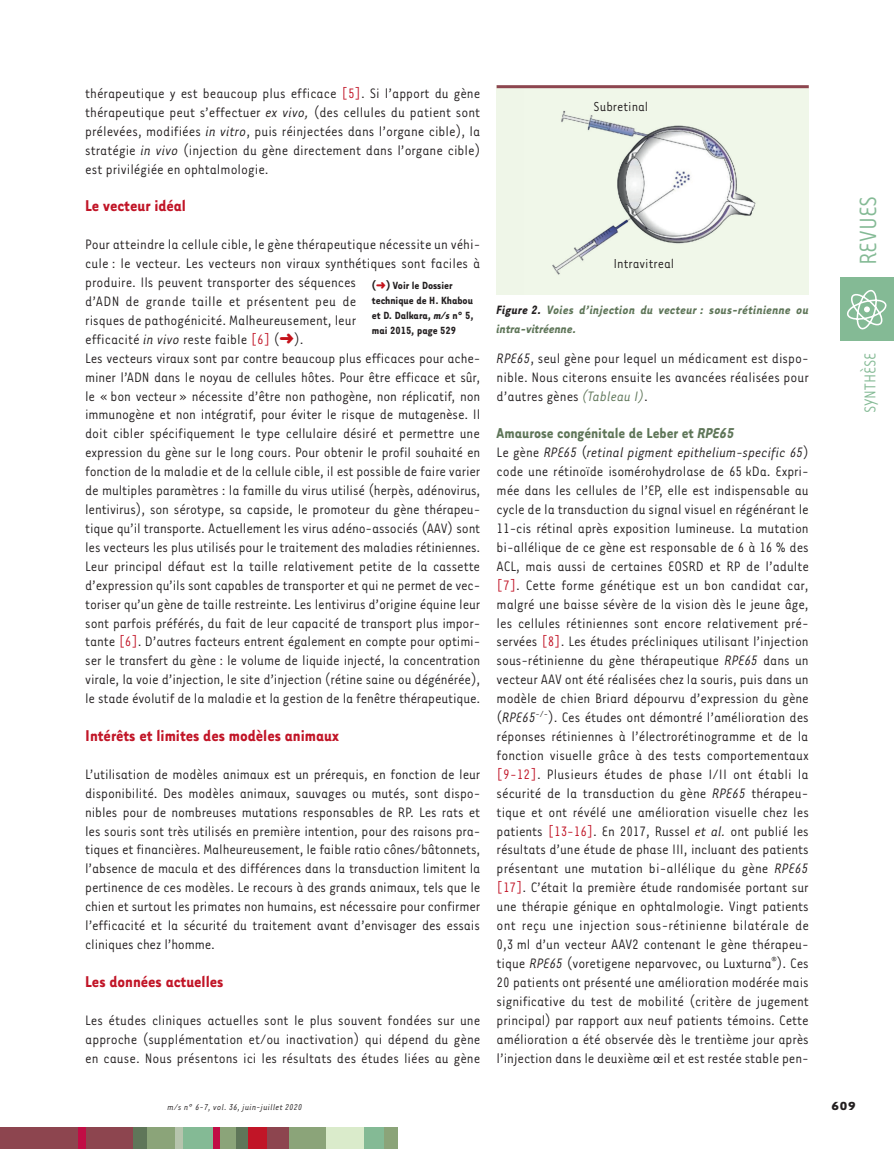
<style>
.page{position:relative;width:894px;height:1149px;background:#fff}
.page>*{position:absolute;margin:0;border:0;box-sizing:border-box;transform-origin:0 0}
.t1{font:27px "Tarzana Narrow";color:#84ba95}
.t2{font:700 18px "Tarzana Narrow";color:#c11527}
.t3{font:18px "Tarzana Narrow";color:#84ba95}
.t4{font:700 16.5px "Tarzana Narrow";color:#5f7659}
.t5{font:15.75px/18.9px "Tarzana Narrow";letter-spacing:-.01em;color:#231f20;text-align:justify}
.t6{font:15px "Tarzana Narrow";color:#231f20}
.t7{font:italic 700 13.95px/18.9px "Tarzana Narrow";letter-spacing:.02em;color:#5f7659}
.t8{font:700 13.5px "Tarzana Wide";color:#231f20}
.t9{font:700 12px/15px "Tarzana Narrow";color:#231f20}
.t10{font:italic 9.75px "Tarzana Narrow";letter-spacing:.025em;color:#231f20}
.s1{color:#c11527}
.s2{font-style:italic}
.s3{color:#c4121a}
.s4{color:#231f20}
.s5{font-style:italic;color:#5f7659}
</style>
<div class="page">
<div style="left:840px;top:277px;width:53px;height:63px;background:#84ba95"></div>
<svg style="left:847px;top:290px;width:39px;height:39px"></svg>
<div style="left:0;top:1127px;width:134px;height:21px;background:#8d454f"></div>
<div style="left:235px;top:1127px;width:13px;height:21px;background:#5f7659"></div>
<div style="left:78px;top:1127px;width:7px;height:21px;background:#c10d45"></div>
<div style="left:133px;top:1127px;width:22px;height:21px;background:#5f7659"></div>
<div style="left:147px;top:1127px;width:30px;height:21px;background:#8ba479"></div>
<div style="left:175px;top:1127px;width:9px;height:21px;background:#b6c4ad"></div>
<div style="left:183px;top:1127px;width:30px;height:21px;background:#84ba95"></div>
<div style="left:217px;top:1127px;width:19px;height:21px;background:#8ba479"></div>
<div style="left:213px;top:1127px;width:6px;height:21px;background:#c10d45"></div>
<div style="left:248px;top:1127px;width:27px;height:21px;background:#c11527"></div>
<div style="left:287px;top:1127px;width:39px;height:21px;background:#8ba479"></div>
<div style="left:267px;top:1127px;width:21px;height:21px;background:#8d454f"></div>
<div style="left:326px;top:1127px;width:38px;height:21px;background:#daebcb"></div>
<div style="left:364px;top:1127px;width:20px;height:21px;background:#84ba95"></div>
<div style="left:383px;top:1127px;width:14px;height:21px;background:#8ba479"></div>
<div style="left:496px;top:85px;width:312px;height:209px;background:#eff6e8"></div>
<img style="left:524px;top:88px;width:284px;height:187px">
<hr style="left:496px;top:85px;width:312px;height:3px;background:#8d454f">
<p class="t5" style="left:85px;top:83px;width:396px">thérapeutique y est beaucoup plus efficace <span class="s1">[5]</span>. Si l’apport du gène thérapeutique peut s’effectuer <span class="s2">ex vivo,</span> (des cellules du patient sont prélevées, modifiées <span class="s2">in vitro</span>, puis réinjectées dans l’organe cible), la stratégie <span class="s2">in vivo</span> (injection du gène directement dans l’organe cible) est privilégiée en ophtalmologie.</p>
<p class="t2" style="left:85px;top:195px;width:102px">Le vecteur idéal</p>
<p class="t5" style="left:85px;top:234px;width:396px;text-align:left">Pour atteindre la cellule cible, le gène thérapeutique nécessite un véhi&shy;cule : le vecteur. Les vecteurs non viraux synthétiques sont faciles à produire. Ils peuvent transporter des séquences<br>d’ADN de grande taille et présentent peu de<br>risques de pathogénicité. Malheureusement, leur<br>efficacité <span class="s2">in vivo</span> reste faible <span class="s1">[6]</span> (<span class="s3">➜</span>).<br>Les vecteurs viraux sont par contre beaucoup plus efficaces pour ache&shy;miner l’ADN dans le noyau de cellules hôtes. Pour être efficace et sûr, le « bon vecteur » nécessite d’être non pathogène, non réplicatif, non immunogène et non intégratif, pour éviter le risque de mutagenèse. Il doit cibler spécifiquement le type cellulaire désiré et permettre une expression du gène sur le long cours. Pour obtenir le profil souhaité en fonction de la maladie et de la cellule cible, il est possible de faire varier de multiples paramètres : la famille du virus utilisé (herpès, adénovirus, lentivirus), son sérotype, sa capside, le promoteur du gène thérapeu&shy;tique qu’il transporte. Actuellement les virus adéno-associés (AAV) sont les vecteurs les plus utilisés pour le traitement des maladies rétiniennes.<br>Leur principal défaut est la taille relativement petite de la cassette d’expression qu’ils sont capables de transporter et qui ne permet de vec&shy;toriser qu’un gène de taille restreinte. Les lentivirus d’origine équine leur sont parfois préférés, du fait de leur capacité de transport plus impor&shy;tante <span class="s1">[6]</span>. D’autres facteurs entrent également en compte pour optimi&shy;ser le transfert du gène : le volume de liquide injecté, la concentration virale, la voie d’injection, le site d’injection (rétine saine ou dégénérée), le stade évolutif de la maladie et la gestion de la fenêtre thérapeutique.</p>
<p class="t2" style="left:85px;top:724px;width:255px">Intérêts et limites des modèles animaux</p>
<p class="t5" style="left:85px;top:763px;width:396px">L’utilisation de modèles animaux est un prérequis, en fonction de leur disponibilité. Des modèles animaux, sauvages ou mutés, sont dispo&shy;nibles pour de nombreuses mutations responsables de RP. Les rats et les souris sont très utilisés en première intention, pour des raisons pra&shy;tiques et financières. Malheureusement, le faible ratio cônes/bâtonnets, l’absence de macula et des différences dans la transduction limitent la pertinence de ces modèles. Le recours à des grands animaux, tels que le chien et surtout les primates non humains, est nécessaire pour confirmer l’efficacité et la sécurité du traitement avant d’envisager des essais cliniques chez l’homme.</p>
<p class="t2" style="left:85px;top:970px;width:140px">Les données actuelles</p>
<p class="t5" style="left:85px;top:1009px;width:396px">Les études cliniques actuelles sont le plus souvent fondées sur une approche (supplémentation et/ou inactivation) qui dépend du gène en cause. Nous présentons ici les résultats des études liées au gène</p>
<p class="t9" style="left:372px;top:278px;width:103px">(<span class="s3">➜</span>) Voir le Dossier technique de H. Khabou et D. Dalkara, <span class="s2">m/s</span> n° 5, mai 2015, page 529</p>
<p class="t6" style="left:593px;top:98px;width:56px">Subretinal</p>
<p class="t6" style="left:613px;top:254px;width:62px">Intravitreal</p>
<p class="t7" style="left:496px;top:299px;width:313px"><span class="s4">Figure 2.</span> Voies d’injection du vecteur : sous-rétinienne ou intra-vitréenne.</p>
<p class="t5" style="left:496px;top:348px;width:313px"><span class="s2">RPE65</span>, seul gène pour lequel un médicament est dispo&shy;nible. Nous citerons ensuite les avancées réalisées pour d’autres gènes <span class="s5">(Tableau I)</span>.</p>
<p class="t4" style="left:496px;top:423px;width:239px">Amaurose congénitale de Leber et <span class="s2">RPE65</span></p>
<p class="t5" style="left:496px;top:442px;width:314px">Le gène <span class="s2">RPE65</span> (<span class="s2">retinal pigment epithelium-specific 65</span>) code une rétinoïde isomérohydrolase de 65 kDa. Expri&shy;mée dans les cellules de l’EP, elle est indispensable au cycle de la transduction du signal visuel en régénérant le 11-cis rétinal après exposition lumineuse. La mutation bi-allélique de ce gène est responsable de 6 à 16 % des ACL, mais aussi de certaines EOSRD et RP de l’adulte <span class="s1">[7]</span>. Cette forme génétique est un bon candidat car, malgré une baisse sévère de la vision dès le jeune âge, les cellules rétiniennes sont encore relativement pré&shy;servées <span class="s1">[8]</span>. Les études précliniques utilisant l’injection sous-rétinienne du gène thérapeutique <span class="s2">RPE65</span> dans un vecteur AAV ont été réalisées chez la souris, puis dans un modèle de chien Briard dépourvu d’expression du gène (<span class="s2">RPE65</span><sup>-/-</sup>). Ces études ont démontré l’amélioration des réponses rétiniennes à l’électrorétinogramme et de la fonction visuelle grâce à des tests comportementaux <span class="s1">[9-12]</span>. Plusieurs études de phase I/II ont établi la sécurité de la transduction du gène <span class="s2">RPE65</span> thérapeu&shy;tique et ont révélé une amélioration visuelle chez les patients <span class="s1">[13-16]</span>. En 2017, Russel <span class="s2">et al.</span> ont publié les résultats d’une étude de phase III, incluant des patients présentant une mutation bi-allélique du gène <span class="s2">RPE65 </span><span class="s1">[17]</span>. C’était la première étude randomisée portant sur une thérapie génique en ophtalmologie. Vingt patients ont reçu une injection sous-rétinienne bilatérale de 0,3 ml d’un vecteur AAV2 contenant le gène thérapeu&shy;tique <span class="s2">RPE65</span> (voretigene neparvovec, ou Luxturna<sup>®</sup>). Ces 20 patients ont présenté une amélioration modérée mais significative du test de mobilité (critère de jugement principal) par rapport aux neuf patients témoins. Cette amélioration a été observée dès le trentième jour après l’injection dans le deuxième œil et est restée stable pen-</p>
<h1 class="t1" style="left:851px;top:265px;width:71px;rotate:-90deg">REVUES</h1>
<p class="t3" style="left:858px;top:413px;width:62px;rotate:-90deg">SYNTHÈSE</p>
<p class="t10" style="left:167px;top:1100px;width:136px">m/s n° 6-7, vol. 36, juin-juillet 2020</p>
<p class="t8" style="left:830px;top:1097px;width:26px">609</p>
</div>
